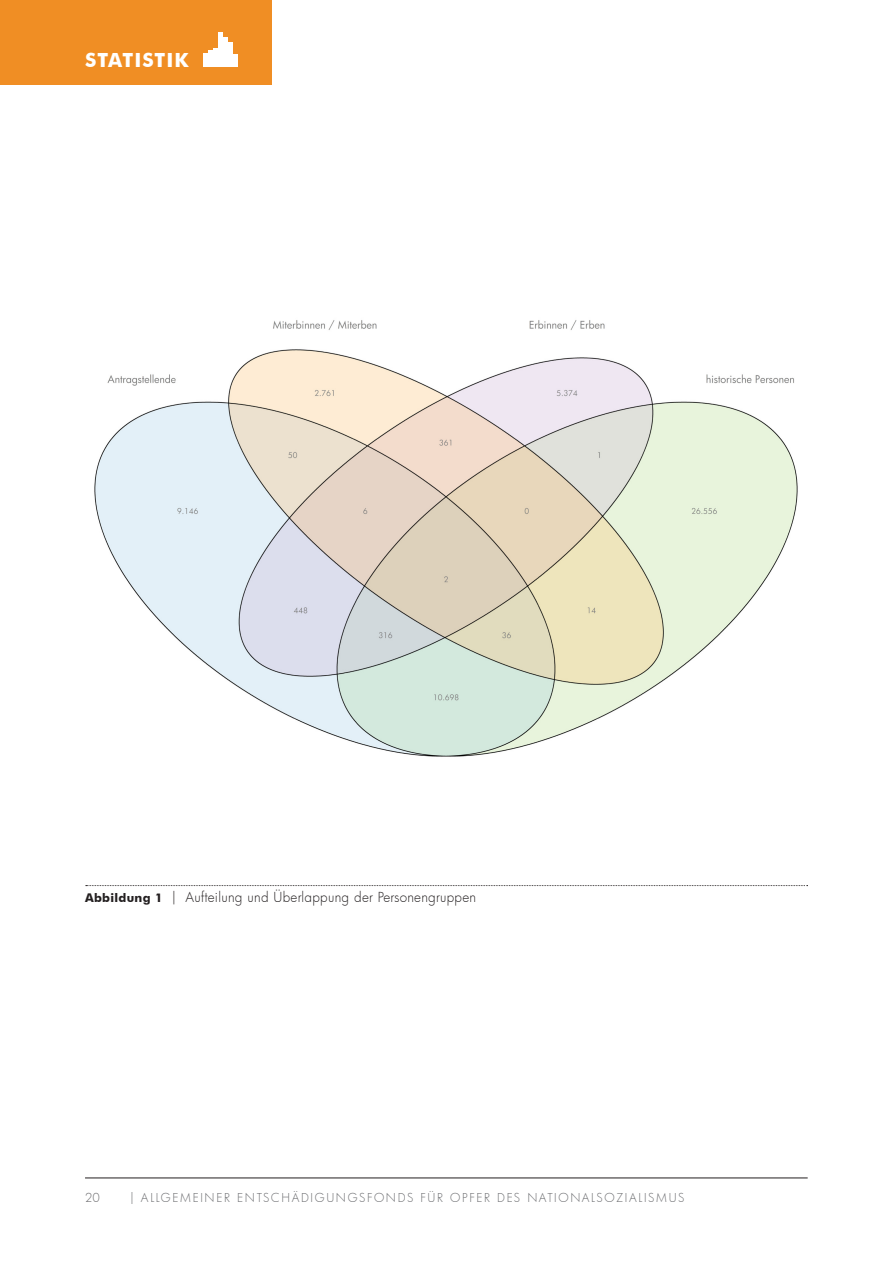
<style>
.page{position:relative;width:893px;height:1263px;background:#fff}
.page>*{position:absolute;margin:0;border:0;box-sizing:border-box;transform-origin:0 0}
.t1{font:700 19.5px "Futura BT";letter-spacing:.05em;color:#fff}
.t2{font:300 13.5px "Futura";letter-spacing:.02em;color:#231f20}
.t3{font:300 12px "Futura";letter-spacing:.14em;color:#6c6d70}
.t4{font:300 12px "Futura";color:#636366}
.s1{font-family:"Futura BT";font-weight:700;font-size:12px}
</style>
<div class="page">
<div style="left:0;top:0;width:272px;height:85px;background:#f08e24"></div>
<hr style="left:85px;top:1178px;width:723px;height:1px;background:#231f20">
<svg style="left:86px;top:885px;width:722px;height:1px"></svg>
<img style="left:94px;top:320px;width:704px;height:437px">
<hr style="left:203px;top:53px;width:4px;height:14px;background:#fff">
<hr style="left:208px;top:50px;width:4px;height:17px;background:#fff">
<hr style="left:213px;top:49px;width:4px;height:18px;background:#fff">
<hr style="left:218px;top:32px;width:4px;height:35px;background:#fff">
<hr style="left:223px;top:37px;width:4px;height:30px;background:#fff">
<hr style="left:228px;top:43px;width:4px;height:24px;background:#fff">
<hr style="left:233px;top:55px;width:4px;height:12px;background:#fff">
<p class="t1" style="left:85px;top:49px;width:105px">STATISTIK</p>
<p class="t2" style="left:85px;top:888px;width:393px"><span class="s1">Abbildung 1</span> | Aufteilung und Überlappung der Personengruppen</p>
<p class="t4" style="left:85px;top:1189px;width:16px">20</p>
<p class="t3" style="left:130px;top:1189px;width:556px">| ALLGEMEINER ENTSCHÄDIGUNGSFONDS FÜR OPFER DES NATIONALSOZIALISMUS</p>
</div>
